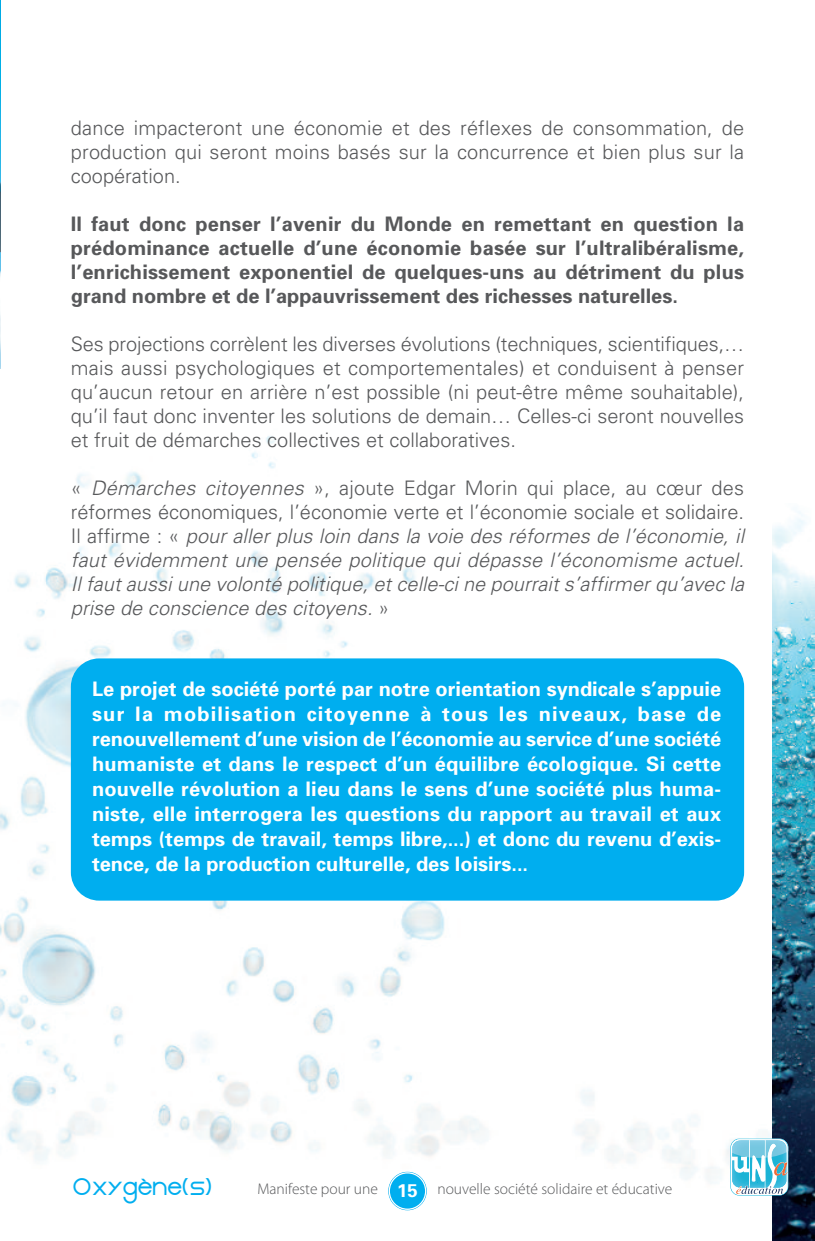
<style>
.page{position:relative;width:815px;height:1241px;background:#fff}
.page>*{position:absolute;margin:0;border:0;box-sizing:border-box;transform-origin:0 0}
.t1{font:900 33.5px "Gasalt";color:#00aeef}
.t2{font:300 20px/24px "Univers";color:#57585a;text-align:justify}
.t3{font:700 20px/25px "Univers";color:#fff;text-align:justify}
.t4{font:italic 300 20px/24px "Univers";letter-spacing:.005em;color:#57585a;text-align:justify}
.t5{font:700 20px/24px "Univers";color:#57585a;text-align:justify}
.t6{font:300 15.5px "Myriad Pro";color:#57585a}
.s1{font-style:normal}
.s2{font-family:"Univers";font-weight:700;font-size:18.5px;color:#fff}
</style>
<div class="page">
<img style="left:0;top:436px;width:772px;height:775px">
<img style="left:0;top:0;width:1px;height:368px">
<img style="left:772px;top:511px;width:43px;height:729px">
<div style="left:390px;top:1173px;width:35px;height:35px;background:#00aeef;border-radius:50%"></div>
<div style="left:388px;top:1171px;width:39px;height:39px;border:1px solid #00aeef;border-radius:50%"></div>
<div style="left:71px;top:658px;width:673px;height:242px;background:#00aeef;border-radius:28px"></div>
<svg style="left:730px;top:1138px;width:58px;height:57px"></svg>
<p class="t2" style="left:71px;top:118px;width:675px">dance impacteront une économie et des réflexes de consommation, de production qui seront moins basés sur la concurrence et bien plus sur la coopération.</p>
<p class="t5" style="left:71px;top:214px;width:675px">Il faut donc penser l’avenir du Monde en remettant en question la prédominance actuelle d’une économie basée sur l’ultralibéralisme, l’enrichissement exponentiel de quelques-uns au détriment du plus grand nombre et de l’appauvrissement des richesses naturelles.</p>
<p class="t2" style="left:71px;top:334px;width:675px">Ses projections corrèlent les diverses évolutions (techniques, scientifiques,… mais aussi psychologiques et comportementales) et conduisent à penser qu’aucun retour en arrière n’est possible (ni peut-être même souhaitable), qu’il faut donc inventer les solutions de demain… Celles-ci seront nouvelles et fruit de démarches collectives et collaboratives.</p>
<p class="t4" style="left:71px;top:478px;width:675px"><span class="s1">«</span> Démarches citoyennes <span class="s1">», ajoute Edgar Morin qui place, au cœur des réformes économiques, l’économie verte et l’économie sociale et solidaire.<br>Il affirme : «</span> pour aller plus loin dans la voie des réformes de l’économie, il faut évidemment une pensée politique qui dépasse l’économisme actuel.<br>Il faut aussi une volonté politique, et celle-ci ne pourrait s’affirmer qu’avec la prise de conscience des citoyens. <span class="s1">»</span></p>
<p class="t3" style="left:92px;top:678px;width:631px">Le projet de société porté par notre orientation syndicale s’appuie sur la mobilisation citoyenne à tous les niveaux, base de renouvellement d’une vision de l’économie au service d’une société humaniste et dans le respect d’un équilibre écologique. Si cette nouvelle révolution a lieu dans le sens d’une société plus huma&shy;niste, elle interrogera les questions du rapport au travail et aux temps (temps de travail, temps libre,...) et donc du revenu d’exis&shy;tence, de la production culturelle, des loisirs...</p>
<h1 class="t1" style="left:74px;top:1170px;width:141px">Oxygène(s)</h1>
<p class="t6" style="left:257px;top:1183px;width:416px">Manifeste pour une <span class="s2">15</span> nouvelle société solidaire et éducative</p>
</div>
